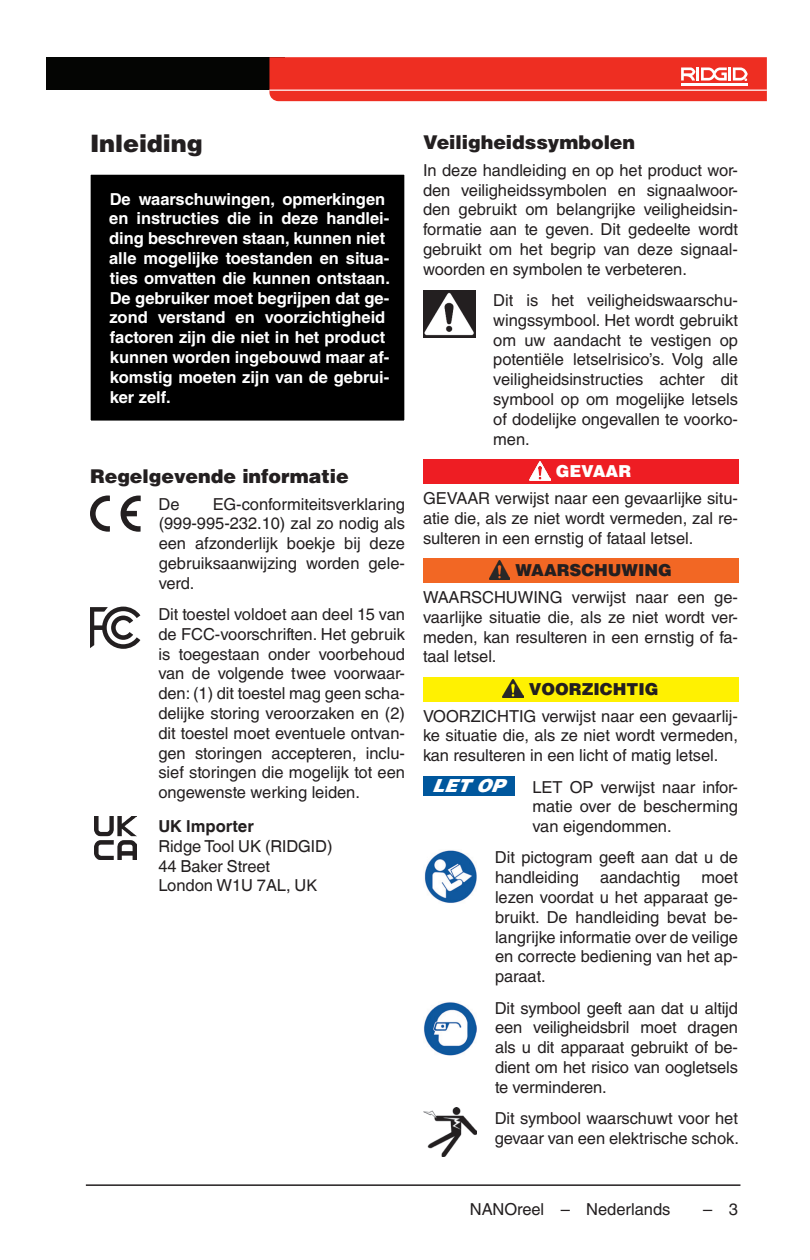
<style>
.page{position:relative;width:810px;height:1260px;background:#fff}
.page>*{position:absolute;margin:0;border:0;box-sizing:border-box;transform-origin:0 0}
.Head_1___h1_-_half{font:900 24px "Helvetica LT Std";letter-spacing:-.005em;color:#231f20}
.Head_2____h2_-_half{font:900 19px "Helvetica LT Std";letter-spacing:-.005em;color:#231f20}
.Notice_White{font:italic 900 18px "Helvetica LT Std";color:#fff}
.Basic_Normal___bn{font:16.4px/19.8px "Helvetica LT Std";letter-spacing:-.005em;color:#231f20;text-align:justify}
.Basic_Bold____bb{font:700 16.4px/19.8px "Helvetica LT Std";letter-spacing:-.005em;color:#fff}
.Basic_Bold___bb_-_ha{font:16.4px "Helvetica World";letter-spacing:-.005em;color:#231f20}
.Safety_Bar_Symbol{font:900 16.4px "Helvetica LT Pro";letter-spacing:-.005em;color:#231f20}
.Basic_Bold___bb_-_ha-2{font:700 16.4px "Helvetica World";letter-spacing:-.005em;color:#231f20}
.Safety_Bar_Symbol-2{font:900 16.4px "Helvetica LT Pro";letter-spacing:-.005em;color:#fff}
.s1{font-family:"Helvetica World"}
.s2{font-size:16px}
</style>
<div class="page">
<hr style="left:86px;top:1184px;width:654px;height:2px;background:#231f20">
<div style="left:46px;top:57px;width:239px;height:33px;background:#040503"></div>
<svg style="left:269px;top:57px;width:498px;height:44px;background:#ee3b30"></svg>
<div style="left:90px;top:174px;width:315px;height:248px;background:#000"></div>
<div style="left:89px;top:173px;width:317px;height:250px;border:2px solid #fff"></div>
<svg style="left:121px;top:496px;width:20px;height:36px"></svg>
<svg style="left:90px;top:496px;width:20px;height:36px"></svg>
<svg style="left:90px;top:607px;width:50px;height:42px"></svg>
<img style="left:94px;top:817px;width:42px;height:42px">
<img style="left:423px;top:290px;width:52px;height:47px">
<div style="left:423px;top:459px;width:316px;height:25px;background:#ee1d23"></div>
<img style="left:529px;top:461px;width:21px;height:19px">
<div style="left:423px;top:558px;width:316px;height:25px;background:#f26724"></div>
<img style="left:489px;top:560px;width:21px;height:19px">
<div style="left:423px;top:677px;width:316px;height:25px;background:#fff101"></div>
<img style="left:502px;top:679px;width:21px;height:19px">
<div style="left:423px;top:776px;width:91px;height:20px;background:#00579d"></div>
<img style="left:424px;top:850px;width:53px;height:53px">
<img style="left:424px;top:1002px;width:53px;height:54px">
<img style="left:423px;top:1108px;width:53px;height:49px">
<p class="Head_1___h1_-_half" style="left:90px;top:128px;width:114px">Inleiding</p>
<p class="Basic_Bold____bb" style="left:109px;top:189px;width:282px">De waarschuwingen, opmerkingen en instructies die in deze handlei&shy;ding beschreven staan, kunnen niet alle mogelijke toestanden en situa&shy;ties omvatten die kunnen ontstaan.<br>De gebruiker moet begrijpen dat ge&shy;zond verstand en voorzichtigheid factoren zijn die niet in het product kunnen worden ingebouwd maar af&shy;komstig moeten zijn van de gebrui&shy;ker zelf.</p>
<p class="Head_2____h2_-_half" style="left:90px;top:463px;width:260px">Regelgevende informatie</p>
<p class="Basic_Normal___bn" style="left:159px;top:494px;width:23px">De</p>
<p class="Basic_Normal___bn" style="left:159px;top:494px;width:248px;text-indent:54px">EG-conformiteitsverklaring (<span class="s1">999-995-232.10</span>) zal zo nodig als een afzonderlijk boekje bij deze gebruiksaanwijzing worden gele&shy;verd.</p>
<p class="Basic_Normal___bn" style="left:158px;top:604px;width:248px">Dit toestel voldoet aan deel 15 van de FCC-voorschriften. Het gebruik is toegestaan onder voorbehoud van de volgende twee voorwaar&shy;den: (1) dit toestel mag geen scha&shy;delijke storing veroorzaken en (2) dit toestel moet eventuele ontvan&shy;gen storingen accepteren, inclu&shy;sief storingen die mogelijk tot een ongewenste werking leiden.</p>
<p class="Basic_Bold___bb_-_ha-2" style="left:158px;top:817px;width:97px">UK lmporter</p>
<p class="Basic_Bold___bb_-_ha" style="left:158px;top:837px;width:176px">Ridge Tool UK (RIDGID)</p>
<p class="Basic_Bold___bb_-_ha" style="left:158px;top:856px;width:113px">44 Baker Street</p>
<p class="Basic_Bold___bb_-_ha" style="left:158px;top:876px;width:160px">London W1U 7AL, U<span class="s2">K</span></p>
<p class="Head_2____h2_-_half" style="left:423px;top:129px;width:214px">Veiligheidssymbolen</p>
<p class="Basic_Normal___bn" style="left:423px;top:160px;width:317px">In deze handleiding en op het product wor&shy;den veiligheidssymbolen en signaalwoor&shy;den gebruikt om belangrijke veiligheidsin&shy;formatie aan te geven. Dit gedeelte wordt gebruikt om het begrip van deze signaal&shy;woorden en symbolen te verbeteren.</p>
<p class="Basic_Normal___bn" style="left:493px;top:290px;width:246px">Dit is het veiligheidswaarschu&shy;wingssymbool. Het wordt gebruikt om uw aandacht te vestigen op potentiële letselrisico’s. Volg alle veiligheidsinstructies achter dit symbool op om mogelijke letsels of dodelijke ongevallen te voorko&shy;men.</p>
<p class="Safety_Bar_Symbol-2" style="left:556px;top:461px;width:77px">GEVAAR</p>
<p class="Basic_Normal___bn" style="left:423px;top:488px;width:317px">GEVAAR verwijst naar een gevaarlijke situ&shy;atie die, als ze niet wordt vermeden, zal re&shy;sulteren in een ernstig of fataal letsel.</p>
<p class="Safety_Bar_Symbol" style="left:515px;top:560px;width:158px">WAARSCHUWING</p>
<p class="Basic_Normal___bn" style="left:423px;top:587px;width:317px">WAARSCHUWING verwijst naar een ge&shy;vaarlijke situatie die, als ze niet wordt ver&shy;meden, kan resulteren in een ernstig of fa&shy;taal letsel.</p>
<p class="Safety_Bar_Symbol" style="left:529px;top:678px;width:131px">VOORZICHTIG</p>
<p class="Basic_Normal___bn" style="left:423px;top:706px;width:317px">VOORZICHTIG verwijst naar een gevaarlij&shy;ke situatie die, als ze niet wordt vermeden, kan resulteren in een licht of matig letsel.</p>
<p class="Notice_White" style="left:432px;top:774px;width:73px">LET OP</p>
<p class="Basic_Normal___bn" style="left:532px;top:777px;width:207px">LET OP verwijst naar infor&shy;matie over de bescherming van eigendommen.</p>
<p class="Basic_Normal___bn" style="left:495px;top:848px;width:245px">Dit pictogram geeft aan dat u de handleiding</p>
<p class="Basic_Normal___bn" style="left:600px;top:868px;width:82px">aandachtig</p>
<p class="Basic_Normal___bn" style="left:495px;top:868px;width:245px;text-indent:206px">moet lezen voordat u het apparaat ge&shy;bruikt. De handleiding bevat be&shy;langrijke informatie over de veilige en correcte bediening van het ap&shy;paraat.</p>
<p class="Basic_Normal___bn" style="left:495px;top:998px;width:245px">Dit symbool geeft aan dat u altijd een veiligheidsbril moet dragen als u dit apparaat gebruikt of be&shy;dient om het risico van oogletsels te verminderen.</p>
<p class="Basic_Normal___bn" style="left:495px;top:1108px;width:246px">Dit symbool waarschuwt voor het gevaar van een elektrische schok.</p>
<p class="Basic_Normal___bn" style="left:470px;top:1199px;width:202px">NANOreel – Nederlands</p>
<p class="Basic_Normal___bn" style="left:703px;top:1199px;width:36px">– 3</p>
</div>
